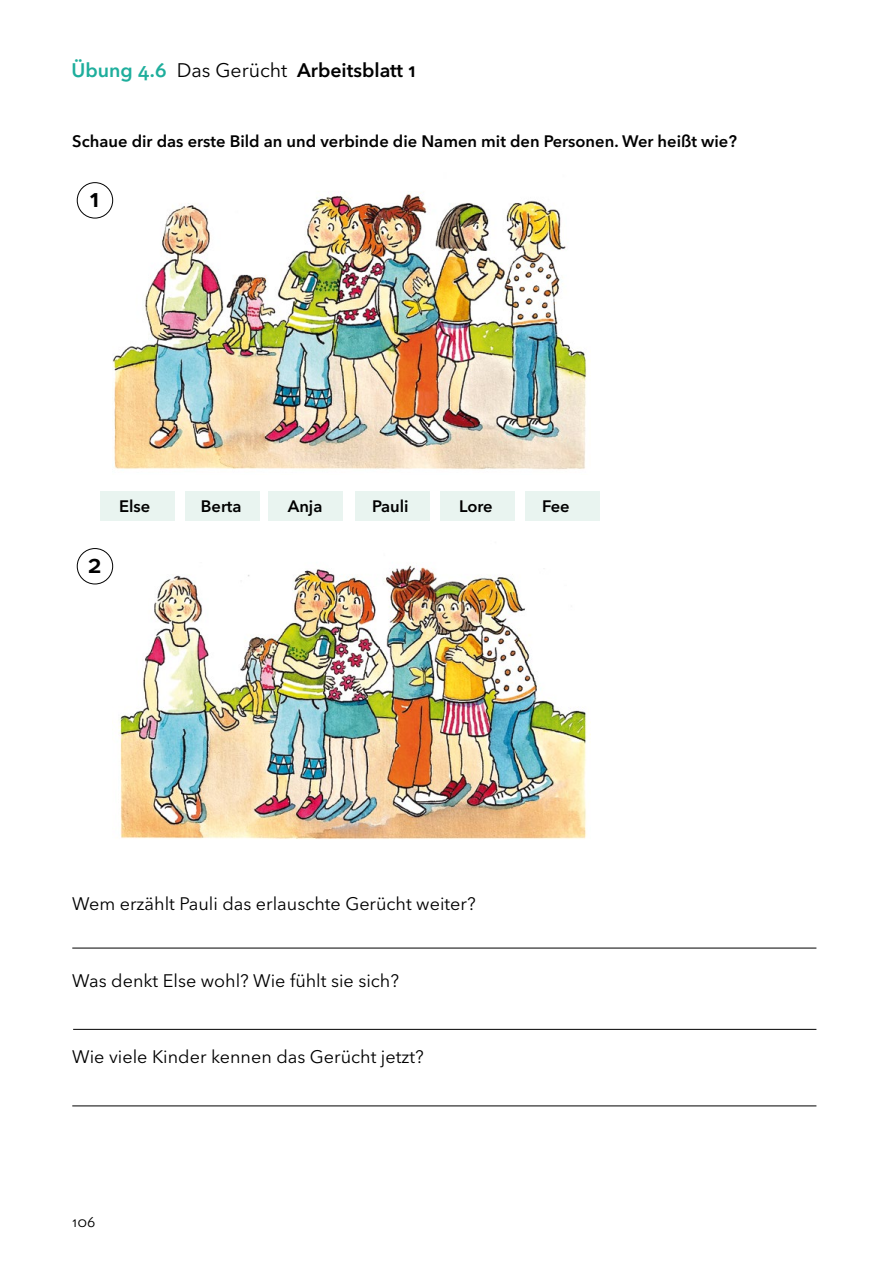
<style>
.page{position:relative;width:893px;height:1263px;background:#fff}
.page>*{position:absolute;margin:0;border:0;box-sizing:border-box;transform-origin:0 0}
.t1{font:600 25.5px "Avenir Next LT Pro";color:#000}
.t2{font:600 19.5px "Avenir Next LT Pro";color:#000}
.t3{font:18px "Avenir Next LT Pro";color:#000}
.t4{font:600 16.5px "Avenir Next LT Pro";color:#000}
.t5{font:14.25px "Avenir Next LT Pro";color:#000}
.s1{color:#1eae9c}
.s2{font-weight:400}
</style>
<div class="page">
<img style="left:113px;top:192px;width:474px;height:278px">
<img style="left:113px;top:564px;width:478px;height:275px">
<hr style="left:72px;top:948px;width:744px;height:1px;background:#000">
<hr style="left:73px;top:1029px;width:743px;height:1px;background:#000">
<hr style="left:72px;top:1106px;width:744px;height:1px;background:#000">
<div style="left:100px;top:491px;width:74px;height:29px;background:#e9f4f0"></div>
<div style="left:185px;top:491px;width:74px;height:29px;background:#e9f4f0"></div>
<div style="left:269px;top:491px;width:74px;height:29px;background:#e9f4f0"></div>
<div style="left:355px;top:491px;width:74px;height:29px;background:#e9f4f0"></div>
<div style="left:440px;top:491px;width:74px;height:29px;background:#e9f4f0"></div>
<div style="left:525px;top:491px;width:75px;height:29px;background:#e9f4f0"></div>
<div style="left:77px;top:182px;width:36px;height:36px;border:1px solid #000;border-radius:50%"></div>
<div style="left:77px;top:548px;width:36px;height:36px;border:1px solid #000;border-radius:50%"></div>
<p class="t2" style="left:72px;top:58px;width:346px"><span class="s1">Übung 4.6</span> <span class="s2">Das Gerücht</span> Arbeitsblatt 1</p>
<p class="t4" style="left:72px;top:131px;width:666px">Schaue dir das erste Bild an und verbinde die Namen mit den Personen. Wer heißt wie?</p>
<p class="t1" style="left:90px;top:183px;width:12px">1</p>
<p class="t1" style="left:87px;top:549px;width:16px">2</p>
<p class="t4" style="left:119px;top:496px;width:33px">Else</p>
<p class="t4" style="left:201px;top:496px;width:42px">Berta</p>
<p class="t4" style="left:288px;top:496px;width:36px">Anja</p>
<p class="t4" style="left:372px;top:496px;width:38px">Pauli</p>
<p class="t4" style="left:459px;top:496px;width:35px">Lore</p>
<p class="t4" style="left:542px;top:496px;width:29px">Fee</p>
<p class="t3" style="left:72px;top:893px;width:405px">Wem erzählt Pauli das erlauschte Gerücht weiter?</p>
<p class="t3" style="left:72px;top:970px;width:328px">Was denkt Else wohl? Wie fühlt sie sich?</p>
<p class="t3" style="left:72px;top:1046px;width:353px">Wie viele Kinder kennen das Gerücht jetzt?</p>
<p class="t5" style="left:72px;top:1213px;width:25px">106</p>
</div>
